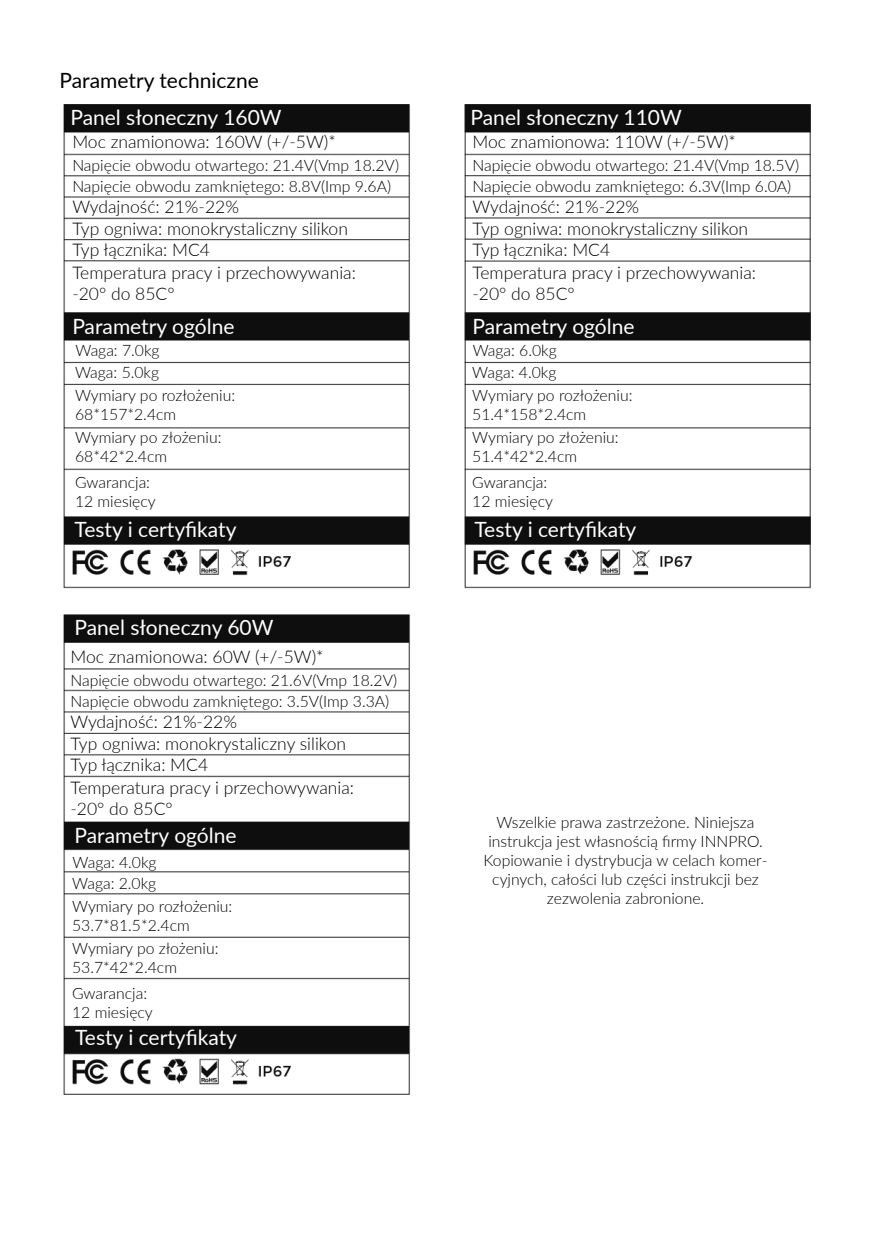
<style>
.page{position:relative;width:874px;height:1241px;background:#fff}
.page>*{position:absolute;margin:0;border:0;box-sizing:border-box;transform-origin:0 0}
.t1{font:21px "Lato";color:#fff}
.t2{font:21px "Lato";color:#000}
.t3{font:300 17.5px/21.2px "Lato";color:#000}
.t4{font:300 15.75px/18.9px "Lato";color:#000}
</style>
<div class="page">
<img style="left:64px;top:104px;width:745px;height:990px">
<h1 class="t2" style="left:60px;top:65px;width:201px">Parametry techniczne</h1>
<h1 class="t1" style="left:70px;top:102px;width:213px">Panel słoneczny 160W</h1>
<h1 class="t1" style="left:470px;top:102px;width:213px">Panel słoneczny 110W</h1>
<p class="t3" style="left:72px;top:131px;width:265px">Moc znamionowa: 160W (+/-5W)*</p>
<p class="t3" style="left:472px;top:131px;width:265px">Moc znamionowa: 110W (+/-5W)*</p>
<p class="t4" style="left:72px;top:155px;width:328px;line-height:20.3px">Napięcie obwodu otwartego: 21.4V(Vmp 18.2V)<br>Napięcie obwodu zamkniętego: 8.8V(Imp 9.6A)</p>
<p class="t4" style="left:472px;top:155px;width:328px;line-height:20.3px">Napięcie obwodu otwartego: 21.4V(Vmp 18.5V)<br>Napięcie obwodu zamkniętego: 6.3V(Imp 6.0A)</p>
<p class="t3" style="left:72px;top:196px;width:277px">Wydajność: 21%-22%<br>Typ ogniwa: monokrystaliczny silikon<br>Typ łącznika: MC4</p>
<p class="t3" style="left:72px;top:262px;width:285px">Temperatura pracy i przechowywania: -20° do 85C°</p>
<p class="t3" style="left:472px;top:196px;width:277px">Wydajność: 21%-22%<br>Typ ogniwa: monokrystaliczny silikon<br>Typ łącznika: MC4</p>
<p class="t3" style="left:472px;top:262px;width:285px">Temperatura pracy i przechowywania: -20° do 85C°</p>
<h1 class="t1" style="left:72px;top:311px;width:164px">Parametry ogólne</h1>
<h1 class="t1" style="left:472px;top:311px;width:164px">Parametry ogólne</h1>
<p class="t4" style="left:75px;top:339px;width:86px;line-height:21.5px">Waga: 7.0kg<br>Waga: 5.0kg</p>
<p class="t4" style="left:75px;top:385px;width:161px">Wymiary po rozłożeniu:<br>68*157*2.4cm</p>
<p class="t4" style="left:75px;top:427px;width:148px">Wymiary po złożeniu:<br>68*42*2.4cm</p>
<p class="t4" style="left:75px;top:472px;width:82px">Gwarancja:<br>12 miesięcy</p>
<p class="t4" style="left:472px;top:339px;width:86px;line-height:21.5px">Waga: 6.0kg<br>Waga: 4.0kg</p>
<p class="t4" style="left:472px;top:385px;width:161px">Wymiary po rozłożeniu:<br>51.4*158*2.4cm</p>
<p class="t4" style="left:472px;top:427px;width:148px">Wymiary po złożeniu:<br>51.4*42*2.4cm</p>
<p class="t4" style="left:472px;top:472px;width:82px">Gwarancja:<br>12 miesięcy</p>
<h1 class="t1" style="left:74px;top:514px;width:163px">Testy i certyfikaty</h1>
<h1 class="t1" style="left:474px;top:514px;width:163px">Testy i certyfikaty</h1>
<h1 class="t1" style="left:74px;top:612px;width:200px">Panel słoneczny 60W</h1>
<p class="t3" style="left:70px;top:645px;width:255px">Moc znamionowa: 60W (+/-5W)*</p>
<p class="t4" style="left:70px;top:669px;width:328px;line-height:20.3px">Napięcie obwodu otwartego: 21.6V(Vmp 18.2V)<br>Napięcie obwodu zamkniętego: 3.5V(Imp 3.3A)</p>
<p class="t3" style="left:70px;top:710px;width:277px">Wydajność: 21%-22%<br>Typ ogniwa: monokrystaliczny silikon<br>Typ łącznika: MC4</p>
<p class="t3" style="left:70px;top:776px;width:285px">Temperatura pracy i przechowywania: -20° do 85C°</p>
<h1 class="t1" style="left:74px;top:819px;width:164px">Parametry ogólne</h1>
<p class="t4" style="left:72px;top:850px;width:86px;line-height:21.5px">Waga: 4.0kg<br>Waga: 2.0kg</p>
<p class="t4" style="left:72px;top:896px;width:161px">Wymiary po rozłożeniu:<br>53.7*81.5*2.4cm</p>
<p class="t4" style="left:72px;top:938px;width:148px">Wymiary po złożeniu:<br>53.7*42*2.4cm</p>
<p class="t4" style="left:72px;top:983px;width:82px">Gwarancja:<br>12 miesięcy</p>
<h1 class="t1" style="left:75px;top:1022px;width:163px">Testy i certyfikaty</h1>
<p class="t4" style="left:483px;top:812px;width:285px;text-align:center">Wszelkie prawa zastrzeżone. Niniejsza instrukcja jest własnością firmy INNPRO.<br>Kopiowanie i dystrybucja w celach komer&shy;cyjnych, całości lub części instrukcji bez zezwolenia zabronione.</p>
</div>
